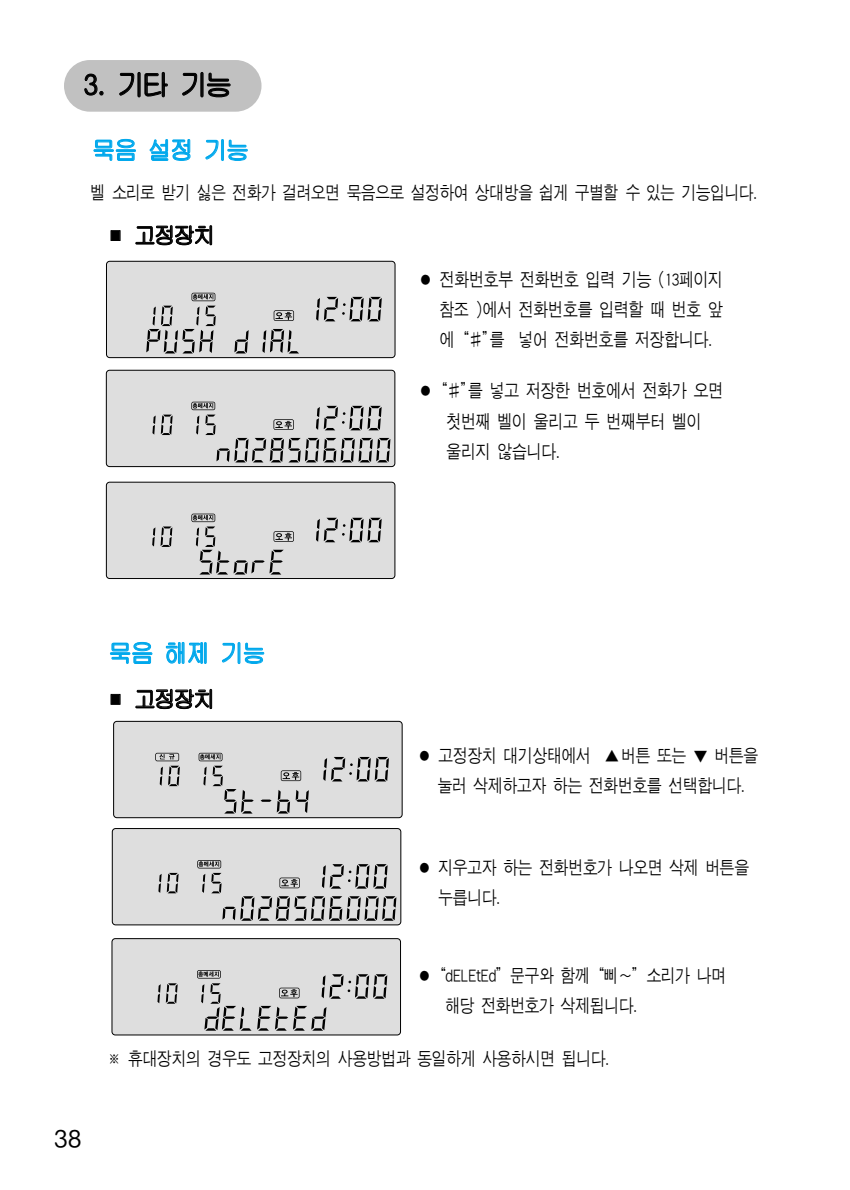
<style>
.page{position:relative;width:850px;height:1190px;background:#fff}
.page>*{position:absolute;margin:0;border:0;box-sizing:border-box;transform-origin:0 0}
.t1{font:28px "J Cna RUDE";color:#000;scale:.9 1}
.t2{font:24px "J Cna RUDE";letter-spacing:.025em;color:#00a8ec;scale:.9 1}
.t3{font:24px "J Cna RUDE";color:#000}
.t4{font:22px "J Cna RUDE";color:#000;scale:.9 1}
.t5{font:18.2px/30.4px "J Cmg J";letter-spacing:-.05em;color:#000;scale:.85 1}
.t6{font:18px/30px "J Cmg J";letter-spacing:-.05em;color:#000;scale:.85 1}
.t7{font:18px "J Cmg J";letter-spacing:-.05em;color:#000;scale:.84 1}
.s1{font-size:18px}
</style>
<div class="page">
<div style="left:106px;top:261px;width:289px;height:97px;background:#dedede;border:1px solid #000;border-radius:3px"></div>
<svg style="left:274px;top:310px;width:20px;height:11px"></svg>
<svg style="left:316px;top:297px;width:66px;height:24px"></svg>
<svg style="left:234px;top:330px;width:15px;height:23px"></svg>
<svg style="left:262px;top:329px;width:37px;height:24px"></svg>
<svg style="left:146px;top:293px;width:70px;height:60px"></svg>
<div style="left:106px;top:370px;width:289px;height:97px;background:#dedede;border:1px solid #000;border-radius:3px"></div>
<svg style="left:152px;top:415px;width:21px;height:20px"></svg>
<svg style="left:191px;top:402px;width:199px;height:60px"></svg>
<div style="left:106px;top:482px;width:289px;height:97px;background:#dedede;border:1px solid #000;border-radius:3px"></div>
<svg style="left:316px;top:518px;width:66px;height:24px"></svg>
<svg style="left:152px;top:527px;width:3px;height:20px"></svg>
<svg style="left:161px;top:527px;width:11px;height:20px"></svg>
<svg style="left:191px;top:514px;width:103px;height:61px"></svg>
<div style="left:112px;top:828px;width:289px;height:97px;background:#dedede;border:1px solid #000;border-radius:3px"></div>
<svg style="left:158px;top:873px;width:21px;height:20px"></svg>
<svg style="left:197px;top:860px;width:199px;height:61px"></svg>
<div style="left:112px;top:938px;width:289px;height:97px;background:#dedede;border:1px solid #000;border-radius:3px"></div>
<svg style="left:157px;top:983px;width:21px;height:21px"></svg>
<svg style="left:197px;top:970px;width:190px;height:61px"></svg>
<div style="left:64px;top:60px;width:198px;height:52px;background:#c1c1c1;border-radius:26px"></div>
<div style="left:113px;top:721px;width:289px;height:97px;background:#dedede;border:1px solid #000;border-radius:3px"></div>
<svg style="left:155px;top:753px;width:25px;height:33px"></svg>
<svg style="left:281px;top:770px;width:20px;height:11px"></svg>
<svg style="left:323px;top:757px;width:66px;height:24px"></svg>
<svg style="left:296px;top:790px;width:13px;height:23px"></svg>
<svg style="left:261px;top:790px;width:29px;height:24px"></svg>
<svg style="left:199px;top:753px;width:55px;height:61px"></svg>
<h1 class="t1" style="left:84px;top:72px;width:165px">3. 기타 기능</h1>
<h2 class="t2" style="left:93px;top:139px;width:174px">묵음 설정 기능</h2>
<p class="t7" style="left:90px;top:184px;width:796px">벨 소리로 받기 싫은 전화가 걸려오면 묵음으로 설정하여 상대방을 쉽게 구별할 수 있는 기능입니다.</p>
<p class="t4" style="left:105px;top:225px;width:122px">■ 고정장치</p>
<h2 class="t2" style="left:109px;top:642px;width:174px">묵음 해제 기능</h2>
<p class="t4" style="left:105px;top:689px;width:122px">■ 고정장치</p>
<p class="t5" style="left:439px;top:265px;width:336px;text-align:justify;text-indent:-21px">● 전화번호부 전화번호 입력 기능 (<span class="s1">13페이지 참조</span> )에서 전화번호를 입력할 때 번호 앞 에“#”를 넣어 전화번호를 저장합니다.</p>
<p class="t5" style="left:446px;top:377px;width:328px;text-indent:-28px">●“#”를 넣고 저장한 번호에서 전화가 오면 첫번째 벨이 울리고 두 번째부터 벨이 울리지 않습니다.</p>
<p class="t6" style="left:417px;top:742px;width:404px;text-align:center">● 고정장치 대기상태에서 ▲버튼 또는 ▼ 버튼을 눌러 삭제하고자 하는 전화번호를 선택합니다.</p>
<p class="t6" style="left:438px;top:854px;width:368px;text-indent:-21px">● 지우고자 하는 전화번호가 나오면 삭제 버튼을 누릅니다.</p>
<p class="t6" style="left:445px;top:962px;width:332px;text-indent:-28px">●“dELEtEd”문구와 함께“삐~”소리가 나며 해당 전화번호가 삭제됩니다.</p>
<h2 class="t3" style="left:54px;top:1128px;width:29px">38</h2>
<p class="t6" style="left:106px;top:1045px;width:594px">※ 휴대장치의 경우도 고정장치의 사용방법과 동일하게 사용하시면 됩니다.</p>
</div>
